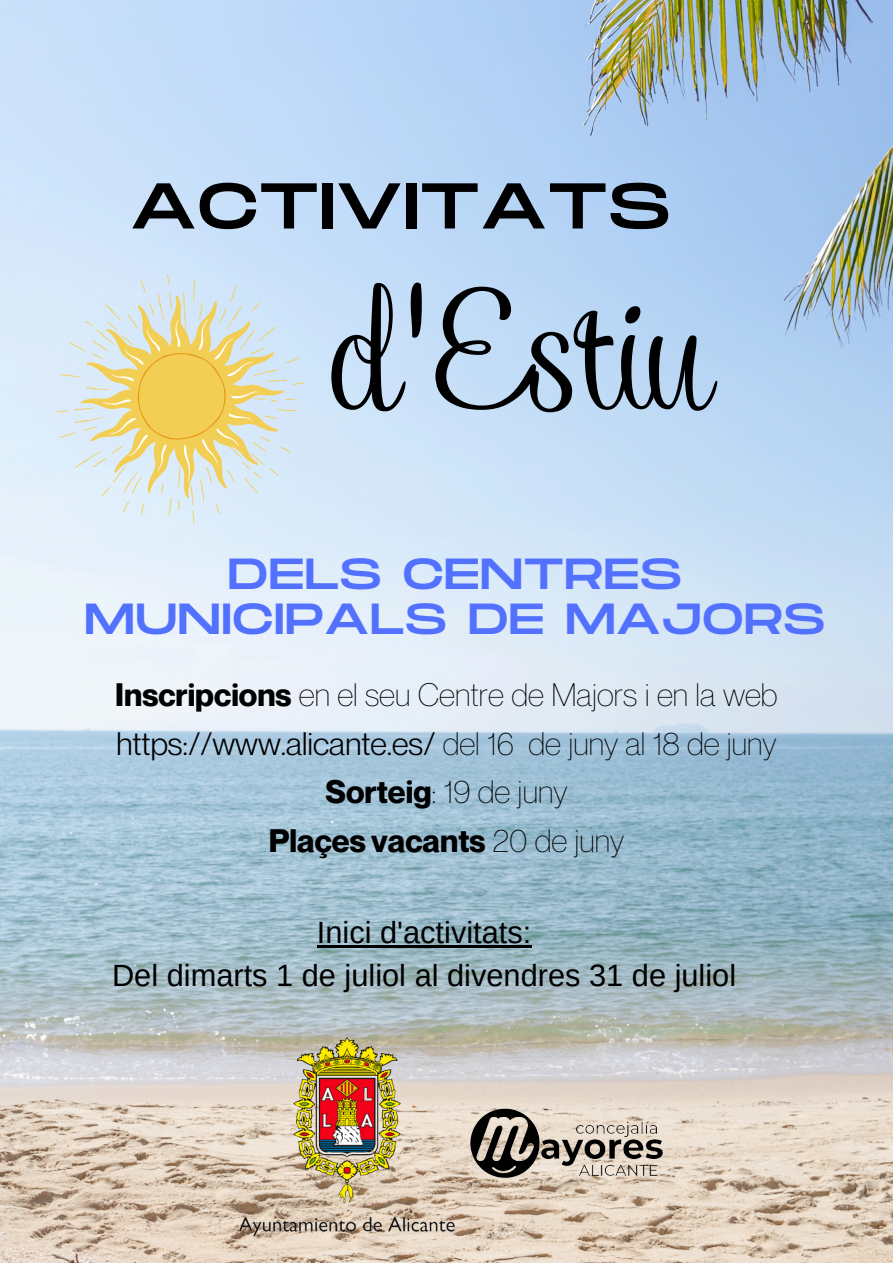
<style>
.page{position:relative;width:893px;height:1263px;background:#fff}
.page>*{position:absolute;margin:0;border:0;box-sizing:border-box;transform-origin:0 0}
.t1{font:187.43px "Rhyme TH";color:#000}
.t2{font:64.5px "Monument Extended";color:#000}
.t3{font:43.5px/45px "Monument Extended";color:#5271ff;text-align:center}
.t4{font:300 31.8px "Neue Montreal";color:#000}
.t5{font:31.8px "Neue Montreal";color:#000}
.t6{font:700 31.8px "Neue Montreal";color:#000}
.t7{font:30.75px/42.8px "Arimo";color:#000;text-align:center}
.s1{font-weight:700}
.s2{font-weight:300}
</style>
<div class="page">
<img style="left:0;top:0;width:892px;height:1262px">
<img style="left:237px;top:1038px;width:218px;height:199px">
<hr style="left:317px;top:945px;width:214px;height:3px;background:#000">
<img style="left:455px;top:1038px;width:225px;height:225px">
<svg style="left:57px;top:275px;width:247px;height:249px;background:#d9e8f1"></svg>
<svg style="left:102px;top:319px;width:156px;height:163px;background:#e8d895"></svg>
<h1 class="t2" style="left:130px;top:170px;width:542px">ACTIVITATS</h1>
<p class="t1" style="left:327px;top:269px;width:379px">d'Estiu</p>
<p class="t3" style="left:84px;top:553px;width:743px">DELS CENTRES<br>MUNICIPALS DE MAJORS</p>
<h3 class="t4" style="left:115px;top:675px;width:664px"><span class="s1">Inscripcions</span> en el seu Centre de Majors i en la web</h3>
<p class="t5" style="left:116px;top:724px;width:662px">https://www.alicante.es/ <span class="s2">del 16 de juny al 18 de juny</span></p>
<p class="t4" style="left:325px;top:772px;width:243px"><span class="s1">Sorteig</span>: 19 de juny</p>
<p class="t6" style="left:269px;top:821px;width:357px">Plaçes vacants <span class="s2">20 de juny</span></p>
<p class="t7" style="left:112px;top:911px;width:625px">Inici d'activitats:<br>Del dimarts 1 de juliol al divendres 31 de juliol</p>
</div>
